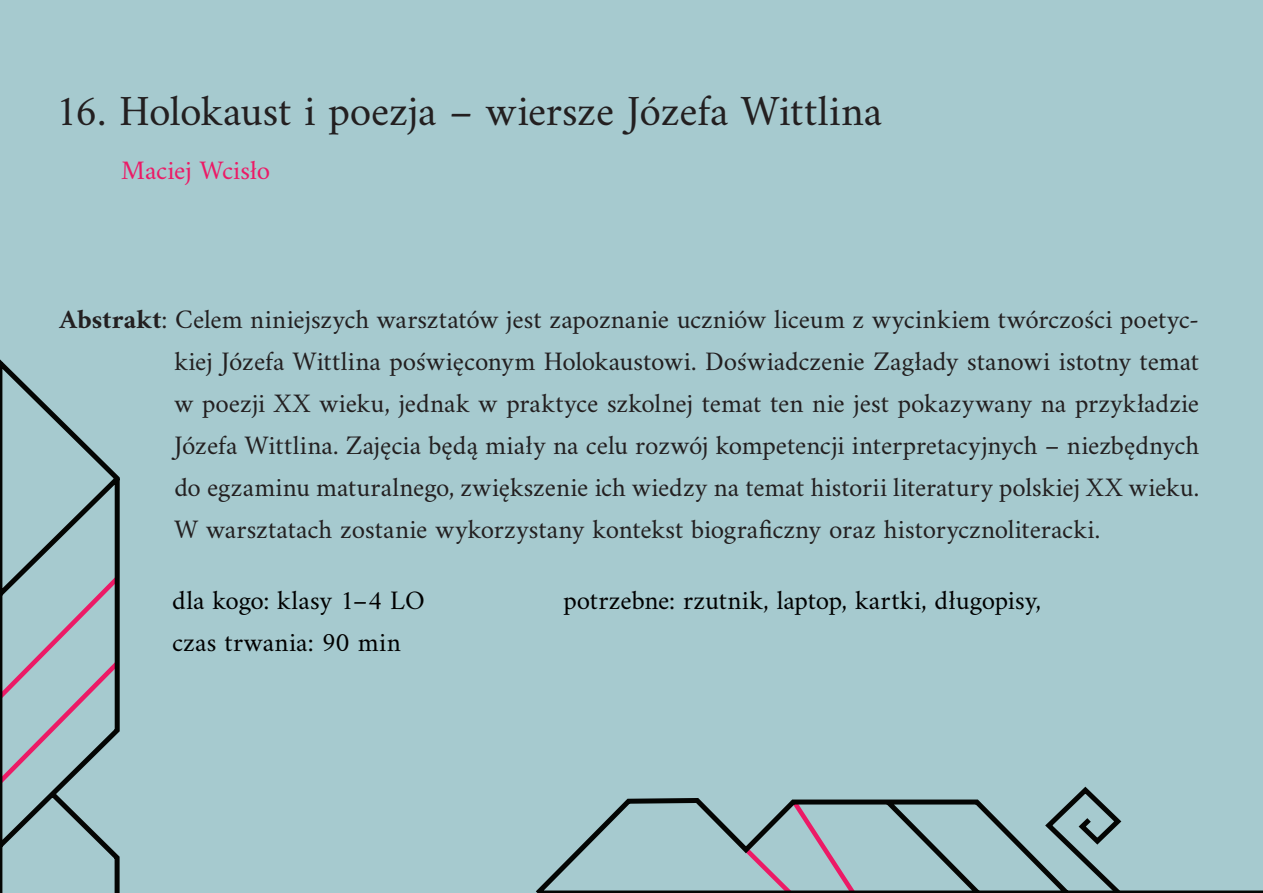
<style>
.page{position:relative;width:1263px;height:893px;background:#a6cacf}
.page>*{position:absolute;margin:0;border:0;box-sizing:border-box;transform-origin:0 0}
.t1{font:43.5px "Amiri";letter-spacing:-.005em;color:#231f20}
.t2{font:27px/42px "Amiri";letter-spacing:-.005em;color:#231f20;text-align:justify}
.t3{font:27px/42px "Amiri";letter-spacing:.005em;color:#000}
.t4{font:27px "Amiri";color:#ec1a66}
.s1{font-weight:700}
</style>
<div class="page">
<svg style="left:0;top:354px;width:125px;height:539px;background:#9ab5bc"></svg>
<svg style="left:1041px;top:783px;width:85px;height:12px"></svg>
<svg style="left:532px;top:795px;width:731px;height:98px;background:#97b5ba"></svg>
<h1 class="t1" style="left:55px;top:85px;width:828px">16. Holokaust i poezja – wiersze Józefa Wittlina</h1>
<p class="t4" style="left:121px;top:154px;width:151px">Maciej Wcisło</p>
<p class="t2" style="left:174px;top:298px;width:1026px;text-indent:-115px"><span class="s1">Abstrakt</span>: Celem niniejszych warsztatów jest zapoznanie uczniów liceum z wycinkiem twórczości poetyc&shy;kiej Józefa Wittlina poświęconym Holokaustowi. Doświadczenie Zagłady stanowi istotny temat w poezji XX wieku, jednak w praktyce szkolnej temat ten nie jest pokazywany na przykładzie Józefa Wittlina. Zajęcia będą miały na celu rozwój kompetencji interpretacyjnych – niezbędnych do egzaminu maturalnego, zwiększenie ich wiedzy na temat historii literatury polskiej XX wieku.<br>W warsztatach zostanie wykorzystany kontekst biograficzny oraz historycznoliteracki.</p>
<p class="t3" style="left:172px;top:578px;width:254px">dla kogo: klasy 1–4 LO czas trwania: 90 min</p>
<p class="t3" style="left:563px;top:578px;width:479px">potrzebne: rzutnik, laptop, kartki, długopisy,</p>
</div>
